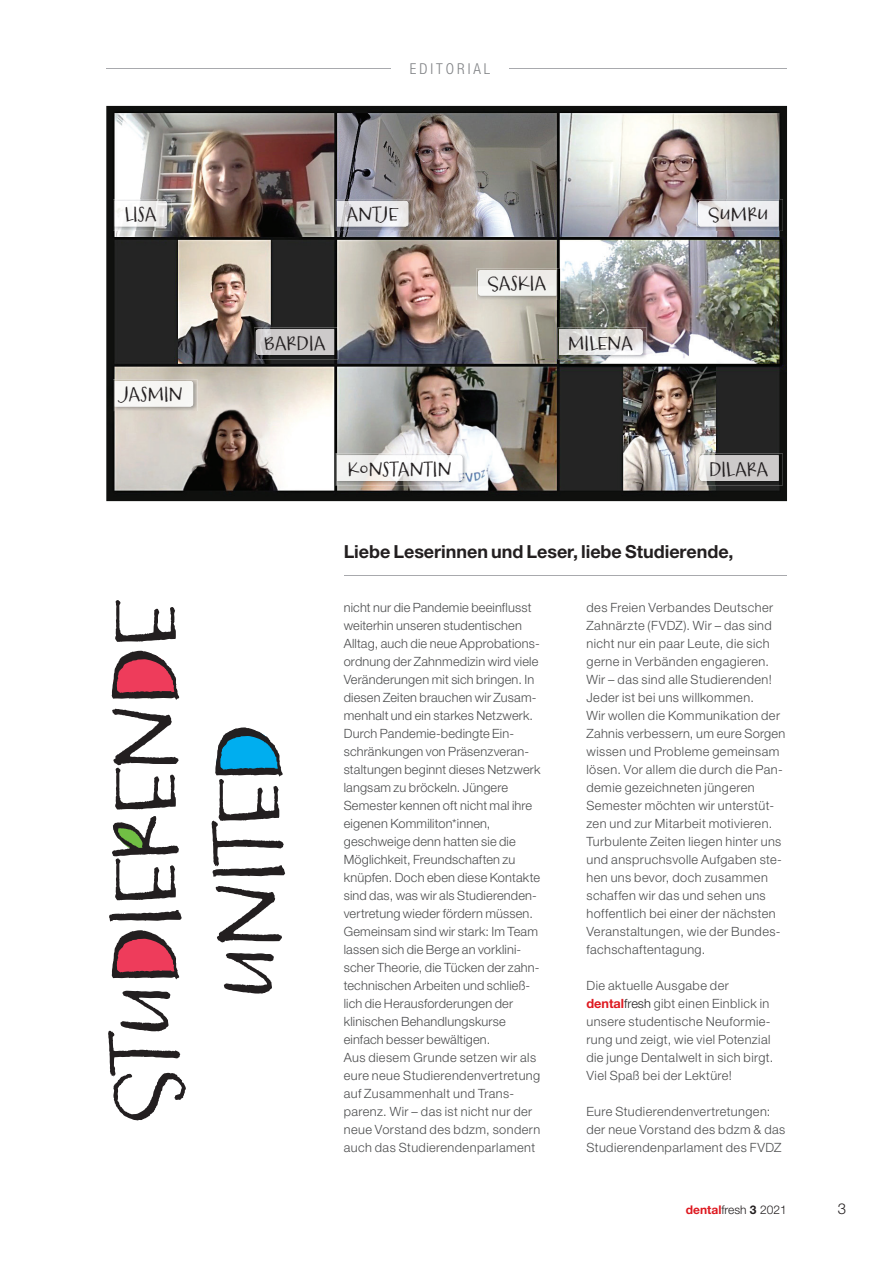
<style>
.page{position:relative;width:893px;height:1263px;background:#fff}
.page>*{position:absolute;margin:0;border:0;box-sizing:border-box;transform-origin:0 0}
.t1{font:99.9px/103.5px "Seasoned Hostess";letter-spacing:.05em;color:#231f20;text-align:center}
.t2{font:21px "Seasoned Hostess";letter-spacing:.05em;color:#231f20}
.t3{font:700 18px "Helvetica Neue LT Std";letter-spacing:-.005em;color:#231f20}
.t4{font:300 condensed 15px "Helvetica Neue";letter-spacing:.2em;color:#808285}
.t5{font:300 15px "Helvetica Neue LT Std";color:#231f20}
.t6{font:300 12.75px/18px "Helvetica Neue LT Std";letter-spacing:.025em;color:#4b4c4d}
.t7{font:300 12px "Helvetica Neue LT Std";color:#231f20}
.s1{font-weight:700;color:#de1920}
.s2{color:#231f20}
.s3{font-weight:700}
</style>
<div class="page">
<hr style="left:106px;top:68px;width:681px;height:1px;background:#a8a9ad">
<hr style="left:344px;top:575px;width:443px;height:1px;background:#a8a9ad">
<div style="left:391px;top:62px;width:118px;height:16px;background:#fff"></div>
<svg style="left:115px;top:825px;width:30px;height:27px"></svg>
<svg style="left:113px;top:654px;width:63px;height:42px"></svg>
<svg style="left:216px;top:731px;width:63px;height:41px"></svg>
<svg style="left:113px;top:935px;width:63px;height:42px"></svg>
<img style="left:106px;top:106px;width:681px;height:395px">
<img style="left:113px;top:199px;width:58px;height:32px">
<img style="left:115px;top:201px;width:52px;height:25px">
<img style="left:335px;top:199px;width:78px;height:32px">
<img style="left:337px;top:201px;width:71px;height:25px">
<img style="left:696px;top:199px;width:87px;height:32px">
<img style="left:698px;top:201px;width:80px;height:25px">
<img style="left:557px;top:328px;width:90px;height:31px">
<img style="left:559px;top:329px;width:84px;height:26px">
<img style="left:698px;top:454px;width:85px;height:31px">
<img style="left:699px;top:455px;width:80px;height:26px">
<img style="left:335px;top:454px;width:132px;height:31px">
<img style="left:337px;top:455px;width:125px;height:26px">
<img style="left:254px;top:328px;width:84px;height:31px">
<div style="left:256px;top:329px;width:78px;height:26px;background:#cdcaca"></div>
<img style="left:476px;top:268px;width:85px;height:32px">
<img style="left:478px;top:270px;width:78px;height:26px">
<img style="left:113px;top:379px;width:84px;height:32px">
<div style="left:115px;top:381px;width:78px;height:26px;background:#f7f6f3"></div>
<p class="t4" style="left:410px;top:60px;width:82px">EDITORIAL</p>
<h2 class="t2" style="left:125px;top:201px;width:33px">LISA</h2>
<h2 class="t2" style="left:347px;top:201px;width:53px">ANTJE</h2>
<h2 class="t2" style="left:709px;top:201px;width:60px">SUMRU</h2>
<h2 class="t2" style="left:123px;top:381px;width:60px">JASMIN</h2>
<h2 class="t2" style="left:264px;top:329px;width:63px">BARDIA</h2>
<h2 class="t2" style="left:488px;top:270px;width:60px">SASKIA</h2>
<h2 class="t2" style="left:569px;top:329px;width:66px">MILENA</h2>
<h2 class="t2" style="left:348px;top:455px;width:104px">KONSTANTIN</h2>
<h2 class="t2" style="left:710px;top:455px;width:60px">DILARA</h2>
<h1 class="t1" style="left:95px;top:1120px;width:522px;rotate:-90deg">STUDIERENDE<br>UNITED</h1>
<h3 class="t3" style="left:344px;top:540px;width:391px">Liebe Leserinnen und Leser, liebe Studierende,</h3>
<p class="t6" style="left:344px;top:598px;width:198px">nicht nur die Pandemie beeinflusst weiterhin unseren studentischen Alltag, auch die neue Approbations&shy;ordnung der Zahnmedizin wird viele Veränderungen mit sich bringen. In diesen Zeiten brauchen wir Zusam&shy;menhalt und ein starkes Netzwerk.<br>Durch Pandemie-bedingte Ein&shy;schränkungen von Präsenzveran&shy;staltungen beginnt dieses Netzwerk langsam zu bröckeln. Jüngere Semester kennen oft nicht mal ihre eigenen Kommiliton*innen, geschweige denn hatten sie die Möglichkeit, Freundschaften zu knüpfen. Doch eben diese Kontakte sind das, was wir als Studierenden&shy;vertretung wieder fördern müssen.<br>Gemeinsam sind wir stark: Im Team lassen sich die Berge an vorklini&shy;scher Theorie, die Tücken der zahn&shy;technischen Arbeiten und schließ&shy;lich die Herausforderungen der klinischen Behandlungskurse einfach besser bewältigen.<br>Aus diesem Grunde setzen wir als eure neue Studierendenvertretung auf Zusammenhalt und Trans&shy;parenz. Wir – das ist nicht nur der neue Vorstand des bdzm, sondern auch das Studierendenparlament</p>
<p class="t6" style="left:586px;top:598px;width:200px">des Freien Verbandes Deutscher<br>Zahnärzte (FVDZ). Wir – das sind nicht nur ein paar Leute, die sich gerne in Verbänden engagieren.<br>Wir – das sind alle Studierenden!<br>Jeder ist bei uns willkommen.<br>Wir wollen die Kommunikation der<br>Zahnis verbessern, um eure Sorgen wissen und Probleme gemeinsam lösen. Vor allem die durch die Pan&shy;demie gezeichneten jüngeren<br>Semester möchten wir unterstüt&shy;zen und zur Mitarbeit motivieren.<br>Turbulente Zeiten liegen hinter uns und anspruchsvolle Aufgaben ste&shy;hen uns bevor, doch zusammen schaffen wir das und sehen uns hoffentlich bei einer der nächsten<br>Veranstaltungen, wie der Bundes&shy;fachschaftentagung.</p>
<p class="t6" style="left:586px;top:976px;width:188px">Die aktuelle Ausgabe der <span class="s1">dental</span><span class="s2">fresh</span> gibt einen Einblick in unsere studentische Neuformie&shy;rung und zeigt, wie viel Potenzial die junge Dentalwelt in sich birgt.<br>Viel Spaß bei der Lektüre!</p>
<p class="t6" style="left:586px;top:1102px;width:200px">Eure Studierendenvertretungen: der neue Vorstand des bdzm &amp; das<br>Studierendenparlament des FVDZ</p>
<p class="t7" style="left:686px;top:1202px;width:102px"><span class="s1">dental</span>fresh <span class="s3">3</span> 2021</p>
<p class="t5" style="left:838px;top:1199px;width:10px">3</p>
</div>
